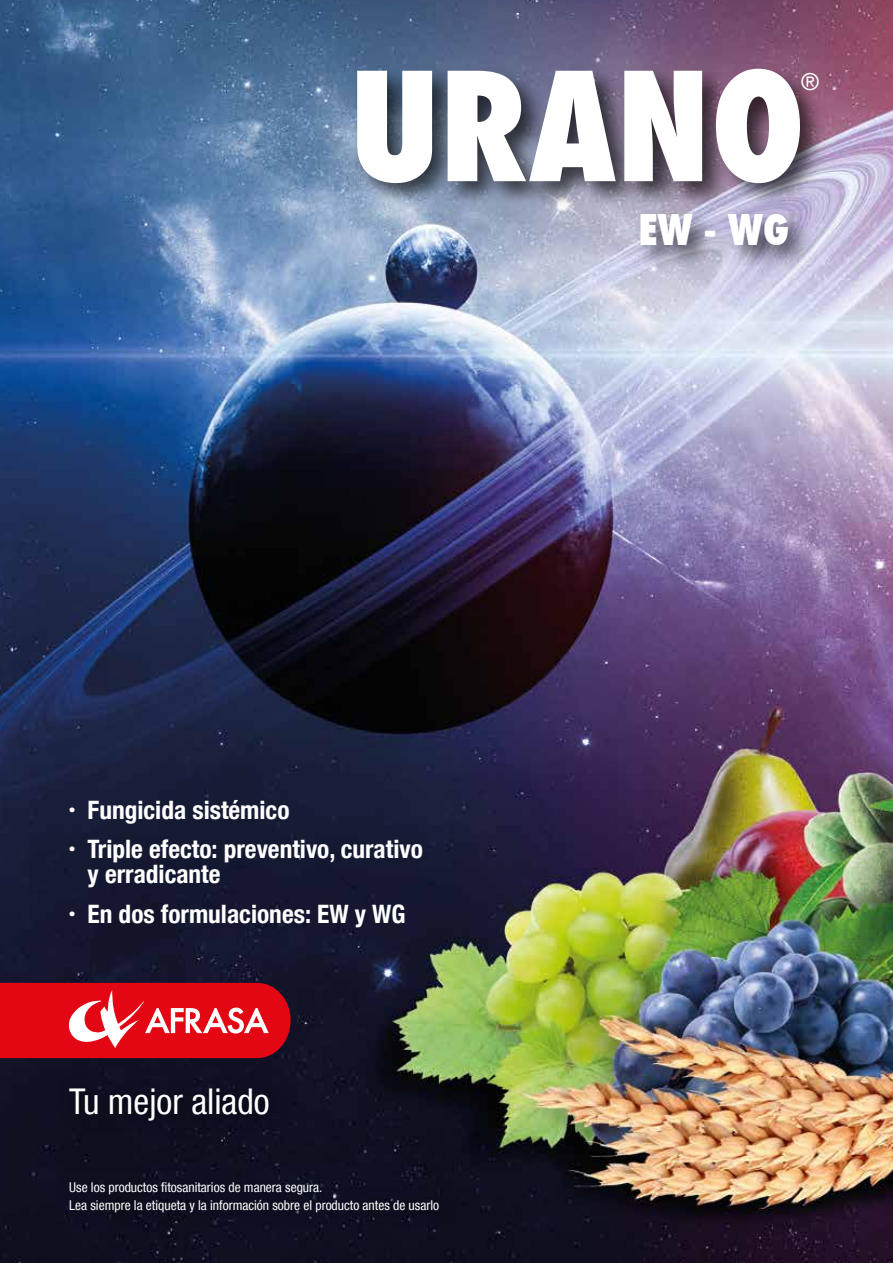
<style>
.page{position:relative;width:893px;height:1263px;background:#fff}
.page>*{position:absolute;margin:0;border:0;box-sizing:border-box;transform-origin:0 0}
.t1{font:800 condensed 146.55px "Futura";color:#fff}
.t2{font:800 condensed 41.4px "Futura";color:#fff}
.t3{font:condensed 35.4px "Helvetica Neue LT Com";color:#fff}
.t4{font:700 condensed 25.35px/39.3px "Helvetica Neue LT Com";color:#fff}
.t5{font:condensed 23.4px "Helvetica Neue LT Com";color:#fff}
.t6{font:condensed 13.5px/18px "Helvetica Neue LT Com";color:#fff}
</style>
<div class="page">
<img style="left:0;top:0;width:892px;height:1263px">
<div style="left:49px;top:1060px;width:262px;height:98px;background:#0e0f21"></div>
<svg style="left:0;top:983px;width:290px;height:75px;background:#e2242f"></svg>
<div style="left:49px;top:1158px;width:456px;height:105px;background:#0d0f1f"></div>
<img style="left:337px;top:40px;width:501px;height:222px">
<img style="left:626px;top:196px;width:208px;height:95px">
<h1 class="t1" style="left:349px;top:27px;width:457px">URANO</h1>
<h3 class="t5" style="left:800px;top:68px;width:20px">®</h3>
<h2 class="t2" style="left:638px;top:201px;width:152px">EW - WG</h2>
<h3 class="t4" style="left:69px;top:790px;width:355px">· Fungicida sistémico<br>· Triple efecto: preventivo, curativo</h3>
<h3 class="t4" style="left:69px;top:855px;width:338px;text-indent:18px">y erradicante<br>· En dos formulaciones: EW y WG</h3>
<h3 class="t3" style="left:69px;top:1081px;width:202px">Tu mejor aliado</h3>
<p class="t6" style="left:69px;top:1178px;width:371px">Use los productos fitosanitarios de manera segura.<br>Lea siempre la etiqueta y la información sobre el producto antes de usarlo</p>
</div>
